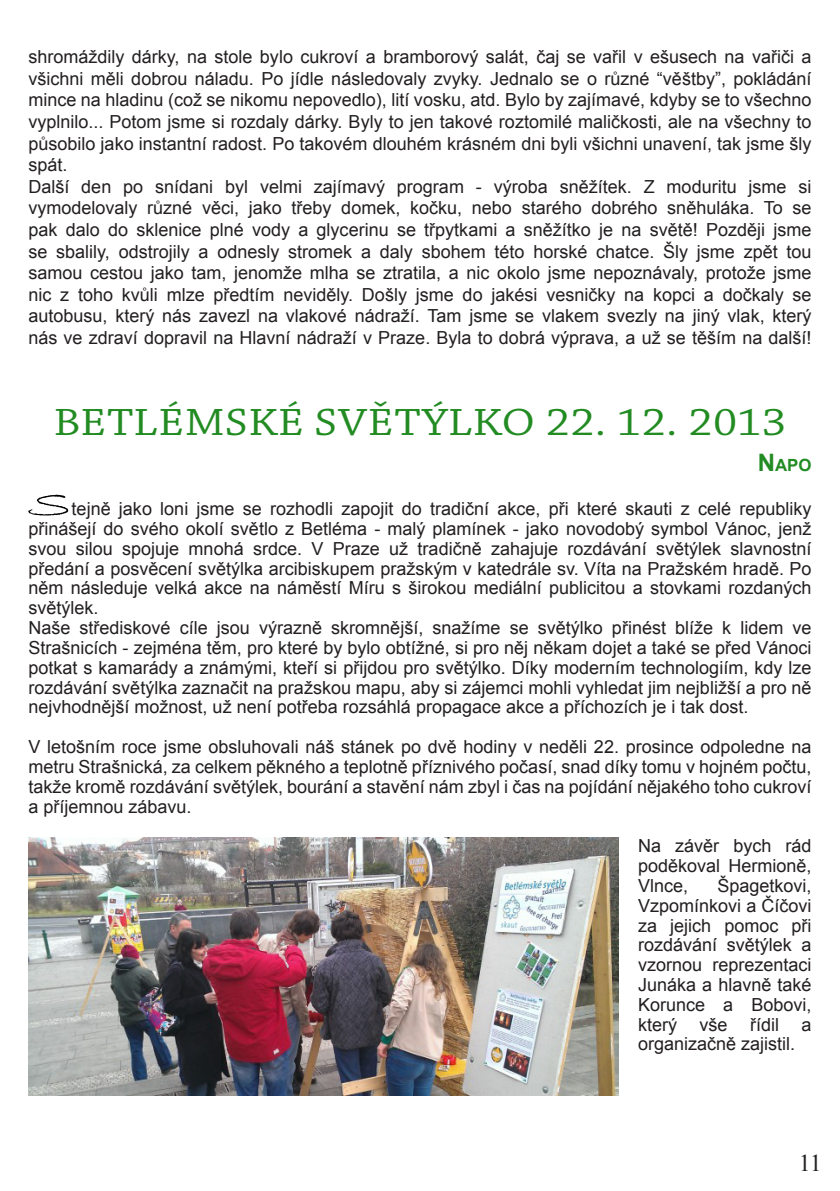
<style>
.page{position:relative;width:840px;height:1191px;background:#fff}
.page>*{position:absolute;margin:0;border:0;box-sizing:border-box;transform-origin:0 0}
.t1{font:40px "Chaparral Pro";letter-spacing:.01em;color:#228b22;scale:1.15 1}
.t2{font:40px "Bradley Hand ITC";color:#000;scale:1.5 1}
.t3{font:24px "Times New Roman";color:#231f20}
.t4{font:18px/19.8px "Arial";color:#231f20;text-align:justify}
.t5{font:700 16.8px "Arial";color:#228b22}
.s1{font-size:24px}
</style>
<div class="page">
<img style="left:28px;top:837px;width:590px;height:258px">
<p class="t4" style="left:28px;top:46px;width:784px;line-height:21.6px;text-align:left">shromáždily dárky, na stole bylo cukroví a bramborový salát, čaj se vařil v ešusech na vařiči a všichni měli dobrou náladu. Po jídle následovaly zvyky. Jednalo se o různé “věštby”, pokládání mince na hladinu (což se nikomu nepovedlo), lití vosku, atd. Bylo by zajímavé, kdyby se to všechno vyplnilo... Potom jsme si rozdaly dárky. Byly to jen takové roztomilé maličkosti, ale na všechny to působilo jako instantní radost. Po takovém dlouhém krásném dni byli všichni unavení, tak jsme šly spát.<br>Další den po snídani byl velmi zajímavý program - výroba sněžítek. Z moduritu jsme si vymodelovaly různé věci, jako třeby domek, kočku, nebo starého dobrého sněhuláka. To se pak dalo do sklenice plné vody a glycerinu se třpytkami a sněžítko je na světě! Později jsme se sbalily, odstrojily a odnesly stromek a daly sbohem této horské chatce. Šly jsme zpět tou samou cestou jako tam, jenomže mlha se ztratila, a nic okolo jsme nepoznávaly, protože jsme nic z toho kvůli mlze předtím neviděly. Došly jsme do jakési vesničky na kopci a dočkaly se autobusu, který nás zavezl na vlakové nádraží. Tam jsme se vlakem svezly na jiný vlak, který nás ve zdraví dopravil na Hlavní nádraží v Praze. Byla to dobrá výprava, a už se těším na další!</p>
<h1 class="t1" style="left:54px;top:400px;width:638px">BETLÉMSKÉ SVĚTÝLKO 22. 12. 2013</h1>
<p class="t5" style="left:757px;top:454px;width:55px"><span class="s1">N</span>apo</p>
<h1 class="t2" style="left:28px;top:478px;width:30px">S</h1>
<p class="t4" style="left:28px;top:499px;width:784px;text-align:left;text-indent:43px">tejně jako loni jsme se rozhodli zapojit do tradiční akce, při které skauti z celé republiky přinášejí do svého okolí světlo z Betléma - malý plamínek - jako novodobý symbol Vánoc, jenž svou silou spojuje mnohá srdce. V Praze už tradičně zahajuje rozdávání světýlek slavnostní předání a posvěcení světýlka arcibiskupem pražským v katedrále sv. Víta na Pražském hradě. Po něm následuje velká akce na náměstí Míru s širokou mediální publicitou a stovkami rozdaných světýlek.<br>Naše střediskové cíle jsou výrazně skromnější, snažíme se světýlko přinést blíže k lidem ve Strašnicích - zejména těm, pro které by bylo obtížné, si pro něj někam dojet a také se před Vánoci potkat s kamarády a známými, kteří si přijdou pro světýlko. Díky moderním technologiím, kdy lze rozdávání světýlka zaznačit na pražskou mapu, aby si zájemci mohli vyhledat jim nejbližší a pro ně nejvhodnější možnost, už není potřeba rozsáhlá propagace akce a příchozích je i tak dost.</p>
<p class="t4" style="left:28px;top:737px;width:784px">V letošním roce jsme obsluhovali náš stánek po dvě hodiny v neděli 22. prosince odpoledne na metru Strašnická, za celkem pěkného a teplotně příznivého počasí, snad díky tomu v hojném počtu, takže kromě rozdávání světýlek, bourání a stavění nám zbyl i čas na pojídání nějakého toho cukroví a příjemnou zábavu.</p>
<p class="t4" style="left:637px;top:836px;width:175px">Na závěr bych rád poděkoval Hermioně, Vlnce,</p>
<p class="t4" style="left:637px;top:876px;width:175px;text-indent:79px">Špagetkovi, Vzpomínkovi a Číčovi za jejich pomoc při rozdávání světýlek a vzornou reprezentaci Junáka a hlavně také Korunce a Bobovi, který vše řídil a organizačně zajistil.</p>
<h2 class="t3" style="left:798px;top:1146px;width:25px">11</h2>
</div>
